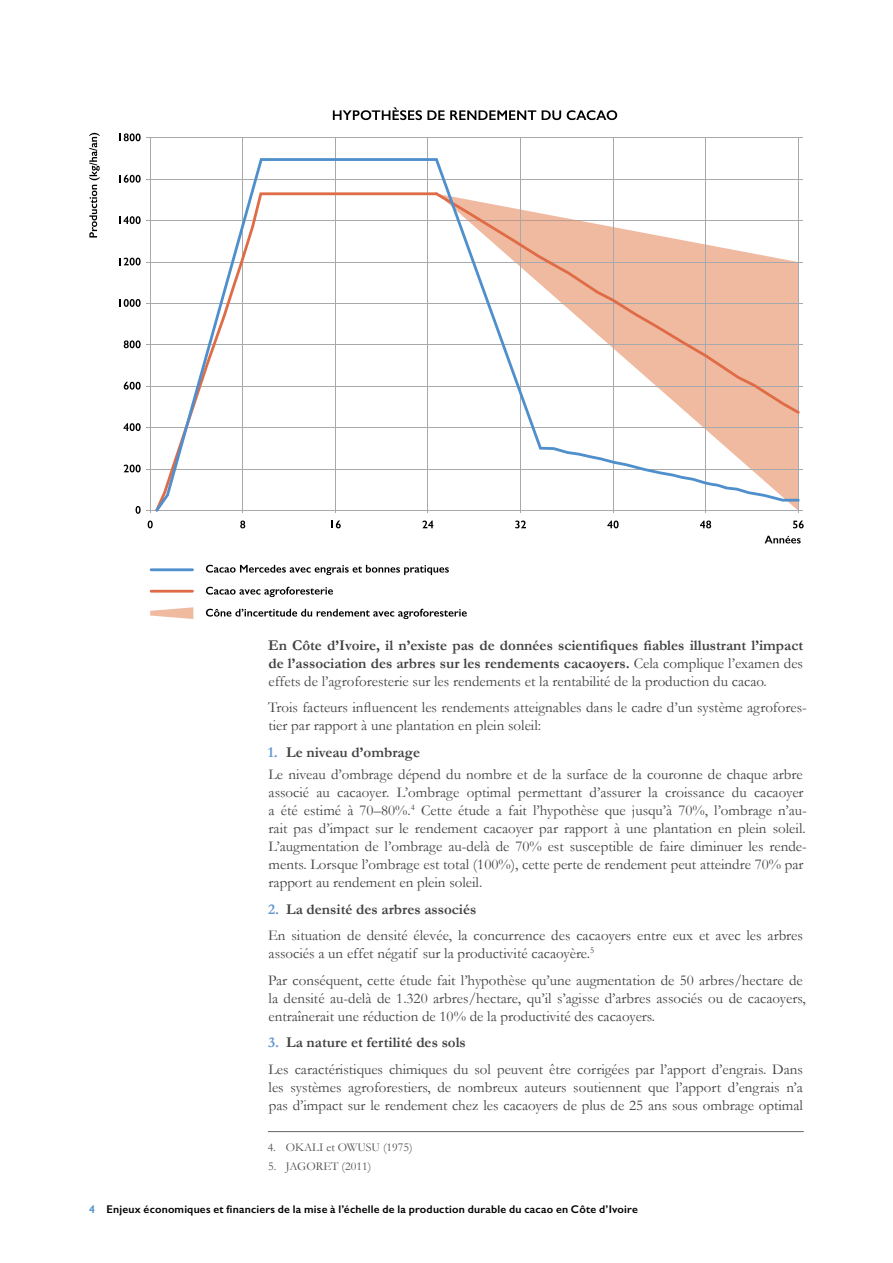
<style>
.page{position:relative;width:893px;height:1263px;background:#fff}
.page>*{position:absolute;margin:0;border:0;box-sizing:border-box;transform-origin:0 0}
.t1{font:15px/18px "Garamond";color:#414042}
.t2{font:700 15px/18px "Garamond";color:#414042;text-align:justify}
.t3{font:12px "Garamond";color:#4d4d4f}
.t4{font:600 11.25px "Gill Sans";letter-spacing:.02em;color:#000}
.s1{font-weight:400}
.s2{font-weight:700;color:#6197d0}
.s3{font-weight:700}
.s4{color:#4e8fcc}
</style>
<div class="page">
<hr style="left:147px;top:179px;width:656px;height:1px;background:#a7a9ac">
<hr style="left:147px;top:220px;width:656px;height:1px;background:#a7a9ac">
<hr style="left:147px;top:262px;width:656px;height:1px;background:#a7a9ac">
<hr style="left:147px;top:303px;width:656px;height:1px;background:#a7a9ac">
<hr style="left:147px;top:344px;width:656px;height:1px;background:#a7a9ac">
<hr style="left:147px;top:386px;width:656px;height:1px;background:#a7a9ac">
<hr style="left:147px;top:427px;width:656px;height:1px;background:#a7a9ac">
<hr style="left:147px;top:469px;width:656px;height:1px;background:#a7a9ac">
<hr style="left:147px;top:510px;width:656px;height:1px;background:#a7a9ac">
<hr style="left:150px;top:138px;width:1px;height:375px;background:#a7a9ac">
<hr style="left:242px;top:138px;width:1px;height:375px;background:#a7a9ac">
<hr style="left:335px;top:138px;width:1px;height:375px;background:#a7a9ac">
<hr style="left:428px;top:138px;width:1px;height:375px;background:#a7a9ac">
<hr style="left:520px;top:138px;width:1px;height:375px;background:#a7a9ac">
<hr style="left:613px;top:138px;width:1px;height:375px;background:#a7a9ac">
<hr style="left:705px;top:138px;width:1px;height:375px;background:#a7a9ac">
<hr style="left:798px;top:138px;width:1px;height:375px;background:#a7a9ac">
<svg style="left:136px;top:506px;width:5px;height:8px"></svg>
<svg style="left:148px;top:520px;width:5px;height:8px"></svg>
<svg style="left:240px;top:520px;width:5px;height:8px"></svg>
<svg style="left:332px;top:520px;width:9px;height:8px"></svg>
<svg style="left:422px;top:520px;width:11px;height:8px"></svg>
<svg style="left:515px;top:520px;width:11px;height:8px"></svg>
<svg style="left:607px;top:520px;width:12px;height:8px"></svg>
<svg style="left:700px;top:520px;width:11px;height:8px"></svg>
<svg style="left:793px;top:520px;width:11px;height:8px"></svg>
<svg style="left:124px;top:465px;width:17px;height:7px"></svg>
<svg style="left:123px;top:423px;width:18px;height:8px"></svg>
<svg style="left:124px;top:382px;width:17px;height:8px"></svg>
<svg style="left:124px;top:340px;width:17px;height:8px"></svg>
<svg style="left:120px;top:299px;width:21px;height:8px"></svg>
<svg style="left:120px;top:258px;width:21px;height:7px"></svg>
<svg style="left:765px;top:536px;width:36px;height:7px"></svg>
<svg style="left:120px;top:216px;width:21px;height:8px"></svg>
<svg style="left:120px;top:175px;width:21px;height:8px"></svg>
<hr style="left:147px;top:138px;width:656px;height:1px;background:#a7a9ac">
<svg style="left:89px;top:133px;width:11px;height:104px"></svg>
<svg style="left:120px;top:133px;width:21px;height:8px"></svg>
<svg style="left:155px;top:158px;width:645px;height:354px"></svg>
<svg style="left:333px;top:107px;width:203px;height:13px"></svg>
<svg style="left:542px;top:110px;width:19px;height:10px"></svg>
<svg style="left:567px;top:110px;width:50px;height:10px"></svg>
<svg style="left:206px;top:565px;width:243px;height:10px"></svg>
<svg style="left:206px;top:587px;width:127px;height:10px"></svg>
<hr style="left:150px;top:568px;width:44px;height:3px;background:#4e8fcc">
<hr style="left:150px;top:590px;width:44px;height:3px;background:#df6c47">
<svg style="left:206px;top:609px;width:261px;height:10px"></svg>
<svg style="left:150px;top:607px;width:43px;height:12px"></svg>
<hr style="left:268px;top:1131px;width:536px;height:1px;background:#636466">
<p class="t2" style="left:268px;top:636px;width:536px">En Côte d’Ivoire, il n’existe pas de données scientifiques fiables illustrant l’impact de l’association des arbres sur les rendements cacaoyers. <span class="s1">Cela complique l’examen des effets de l’agroforesterie sur les rendements et la rentabilité de la production du cacao.</span></p>
<p class="t1" style="left:268px;top:698px;width:540px">Trois facteurs influencent les rendements atteignables dans le cadre d’un système agrofores&shy;tier par rapport à une plantation en plein soleil:</p>
<p class="t1" style="left:268px;top:741px;width:536px;line-height:22.2px"><span class="s2">1.</span> <span class="s3">Le niveau d’ombrage<br></span>Le niveau d’ombrage dépend du nombre et de la surface de la couronne de chaque arbre</p>
<p class="t1" style="left:268px;top:783px;width:540px">associé au cacaoyer. L’ombrage optimal permettant d’assurer la croissance du cacaoyer a été estimé à 70–80%.<sup>4</sup> Cette étude a fait l’hypothèse que jusqu’à 70%, l’ombrage n’au&shy;rait pas d’impact sur le rendement cacaoyer par rapport à une plantation en plein soleil.<br>L’augmentation de l’ombrage au-delà de 70% est susceptible de faire diminuer les rende&shy;ments. Lorsque l’ombrage est total (100%), cette perte de rendement peut atteindre 70% par rapport au rendement en plein soleil.</p>
<p class="t1" style="left:268px;top:895px;width:536px;line-height:26.5px"><span class="s2">2.</span> <span class="s3">La densité des arbres associés<br></span>En situation de densité élevée, la concurrence des cacaoyers entre eux et avec les arbres</p>
<p class="t1" style="left:268px;top:940px;width:536px;line-height:26.5px">associés a un effet négatif sur la productivité cacaoyère.<sup>5<br></sup>Par conséquent, cette étude fait l’hypothèse qu’une augmentation de 50 arbres/hectare de</p>
<p class="t1" style="left:268px;top:989px;width:539px">la densité au-delà de 1.320 arbres/hectare, qu’il s’agisse d’arbres associés ou de cacaoyers, entraînerait une réduction de 10% de la productivité des cacaoyers.</p>
<p class="t1" style="left:268px;top:1029px;width:537px;line-height:26.5px"><span class="s2">3.</span> <span class="s3">La nature et fertilité des sols<br></span>Les caractéristiques chimiques du sol peuvent être corrigées par l’apport d’engrais. Dans</p>
<p class="t1" style="left:269px;top:1078px;width:536px">les systèmes agroforestiers, de nombreux auteurs soutiennent que l’apport d’engrais n’a pas d’impact sur le rendement chez les cacaoyers de plus de 25 ans sous ombrage optimal</p>
<p class="t3" style="left:268px;top:1140px;width:146px">4. OKALI et OWUSU (1975)</p>
<p class="t3" style="left:268px;top:1159px;width:104px">5. JAGORET (2011)</p>
<p class="t4" style="left:89px;top:1202px;width:550px"><span class="s4">4</span> Enjeux économiques et financiers de la mise à l’échelle de la production durable du cacao en Côte d’Ivoire</p>
</div>
